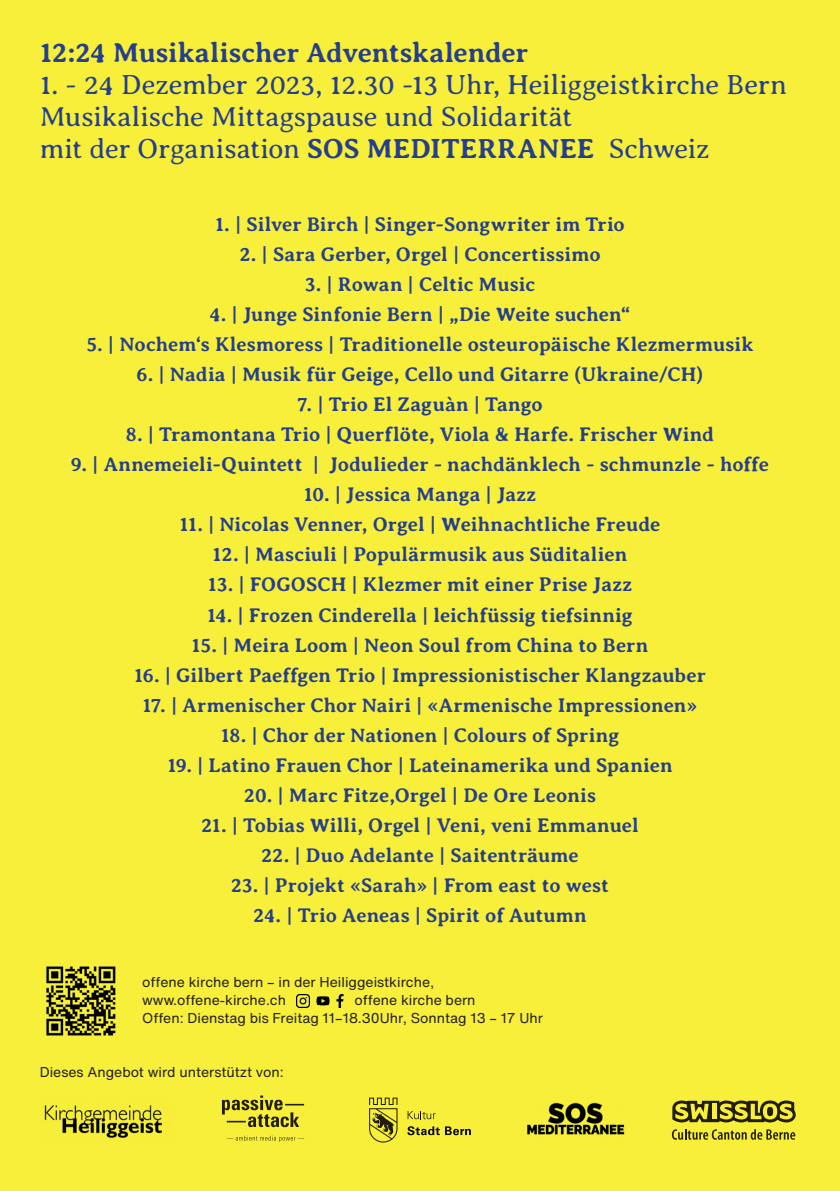
<style>
.page{position:relative;width:840px;height:1191px;background:#fff}
.page>*{position:absolute;margin:0;border:0;box-sizing:border-box;transform-origin:0 0}
.t1{font:300 28px "Averia Serif Libre";letter-spacing:-.005em;color:#253f8e}
.t2{font:700 28px "Averia Serif Libre";letter-spacing:-.01em;color:#253f8e}
.t3{font:700 20px "Averia Serif Libre";color:#253f8e}
.t4{font:14px "Helvetica Now Text";color:#231f20}
.s1{font-weight:700}
</style>
<div class="page">
<div style="left:0;top:0;width:839px;height:1191px;background:#f7ef3a"></div>
<img style="left:46px;top:966px;width:70px;height:70px">
<svg style="left:296px;top:994px;width:13px;height:13px"></svg>
<svg style="left:316px;top:994px;width:28px;height:13px"></svg>
<img style="left:44px;top:1105px;width:118px;height:33px">
<svg style="left:222px;top:1095px;width:82px;height:46px"></svg>
<svg style="left:369px;top:1097px;width:28px;height:45px"></svg>
<svg style="left:407px;top:1126px;width:32px;height:9px"></svg>
<svg style="left:445px;top:1126px;width:25px;height:9px"></svg>
<svg style="left:407px;top:1111px;width:28px;height:8px"></svg>
<img style="left:527px;top:1102px;width:98px;height:33px">
<svg style="left:672px;top:1100px;width:123px;height:22px"></svg>
<svg style="left:671px;top:1129px;width:123px;height:10px"></svg>
<p class="t2" style="left:40px;top:37px;width:490px">12:24 Musikalischer Adventskalender</p>
<p class="t1" style="left:40px;top:69px;width:748px">1. - 24 Dezember 2023, 12.30 -13 Uhr, Heiliggeistkirche Bern</p>
<p class="t1" style="left:40px;top:101px;width:534px">Musikalische Mittagspause und Solidarität</p>
<p class="t1" style="left:40px;top:133px;width:671px">mit der Organisation <span class="s1">SOS MEDITERRANEE</span> Schweiz</p>
<p class="t3" style="left:215px;top:213px;width:411px">1. | Silver Birch | Singer-Songwriter im Trio</p>
<p class="t3" style="left:239px;top:243px;width:362px">2. | Sara Gerber, Orgel | Concertissimo</p>
<p class="t3" style="left:304px;top:273px;width:232px">3. | Rowan | Celtic Music</p>
<p class="t3" style="left:209px;top:303px;width:422px">4. | Junge Sinfonie Bern | „Die Weite suchen“</p>
<p class="t3" style="left:86px;top:333px;width:668px">5. | Nochem‘s Klesmoress | Traditionelle osteuropäische Klezmermusik</p>
<p class="t3" style="left:136px;top:363px;width:568px">6. | Nadia | Musik für Geige, Cello und Gitarre (Ukraine/CH)</p>
<p class="t3" style="left:297px;top:393px;width:247px">7. | Trio El Zaguàn | Tango</p>
<p class="t3" style="left:126px;top:423px;width:589px">8. | Tramontana Trio | Querflöte, Viola &amp; Harfe. Frischer Wind</p>
<p class="t3" style="left:71px;top:453px;width:699px">9. | Annemeieli-Quintett | Jodulieder - nachdänklech - schmunzle - hoffe</p>
<p class="t3" style="left:303px;top:483px;width:234px">10. | Jessica Manga | Jazz</p>
<p class="t3" style="left:179px;top:513px;width:482px">11. | Nicolas Venner, Orgel | Weihnachtliche Freude</p>
<p class="t3" style="left:212px;top:543px;width:416px">12. | Masciuli | Populärmusik aus Süditalien</p>
<p class="t3" style="left:208px;top:573px;width:425px">13. | FOGOSCH | Klezmer mit einer Prise Jazz</p>
<p class="t3" style="left:207px;top:603px;width:427px">14. | Frozen Cinderella | leichfüssig tiefsinnig</p>
<p class="t3" style="left:191px;top:633px;width:458px">15. | Meira Loom | Neon Soul from China to Bern</p>
<p class="t3" style="left:134px;top:663px;width:573px">16. | Gilbert Paeffgen Trio | Impressionistischer Klangzauber</p>
<p class="t3" style="left:142px;top:693px;width:556px">17. | Armenischer Chor Nairi | «Armenische Impressionen»</p>
<p class="t3" style="left:220px;top:723px;width:400px">18. | Chor der Nationen | Colours of Spring</p>
<p class="t3" style="left:167px;top:753px;width:506px">19. | Latino Frauen Chor | Lateinamerika und Spanien</p>
<p class="t3" style="left:244px;top:783px;width:353px">20. | Marc Fitze,Orgel | De Ore Leonis</p>
<p class="t3" style="left:201px;top:813px;width:439px">21. | Tobias Willi, Orgel | Veni, veni Emmanuel</p>
<p class="t3" style="left:261px;top:843px;width:319px">22. | Duo Adelante | Saitenträume</p>
<p class="t3" style="left:231px;top:873px;width:379px">23. | Projekt «Sarah» | From east to west</p>
<p class="t3" style="left:253px;top:903px;width:335px">24. | Trio Aeneas | Spirit of Autumn</p>
<p class="t4" style="left:142px;top:971px;width:293px">offene kirche bern – in der Heiliggeistkirche,</p>
<p class="t4" style="left:142px;top:989px;width:145px">www.offene-kirche.ch</p>
<p class="t4" style="left:354px;top:989px;width:123px">offene kirche bern</p>
<p class="t4" style="left:142px;top:1007px;width:402px">Offen: Dienstag bis Freitag 11–18.30Uhr, Sonntag 13 – 17 Uhr</p>
<p class="t4" style="left:40px;top:1061px;width:245px">Dieses Angebot wird unterstützt von:</p>
</div>
